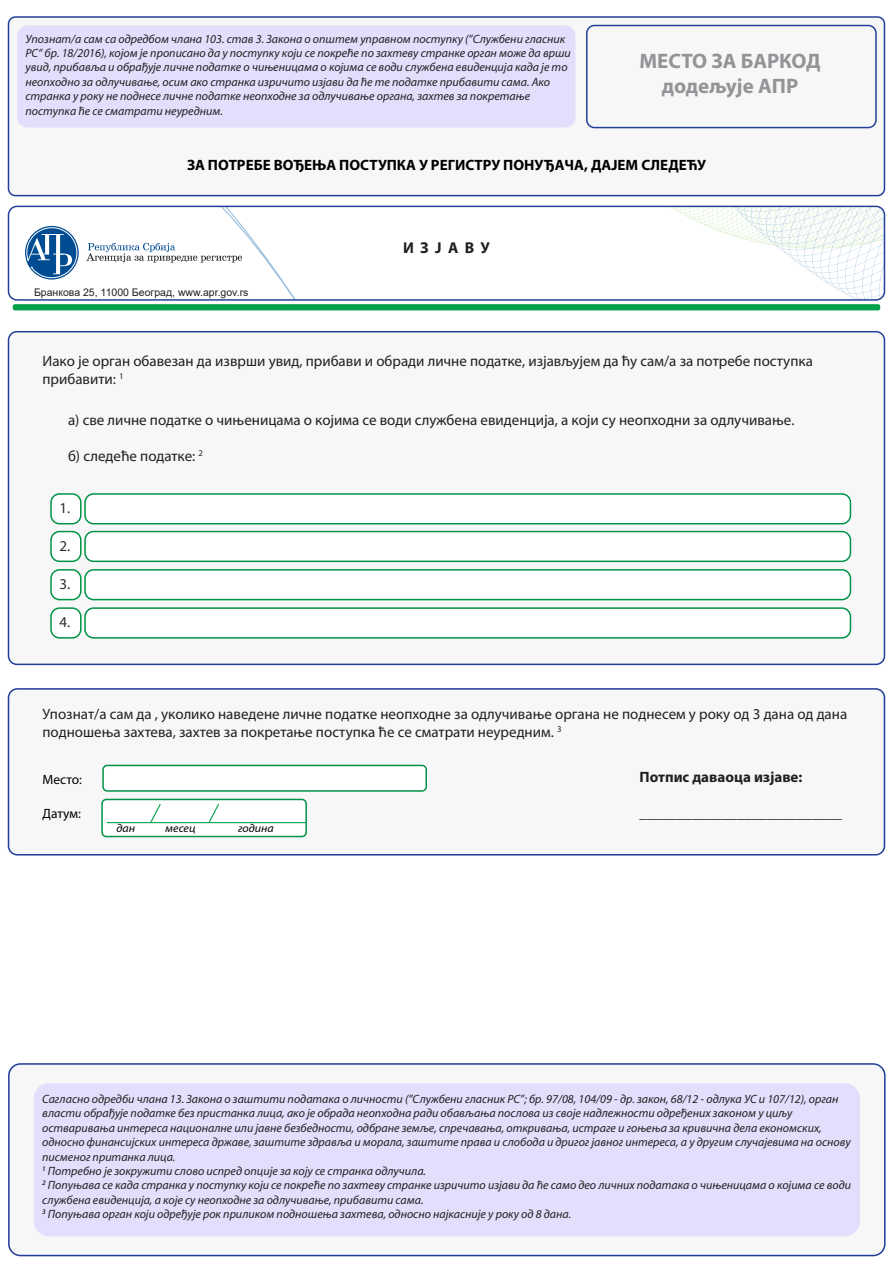
<style>
.page{position:relative;width:893px;height:1263px;background:#fff}
.page>*{position:absolute;margin:0;border:0;box-sizing:border-box;transform-origin:0 0}
.t1{font:700 21px/25.2px "Myriad Pro";letter-spacing:-.005em;color:#929497;text-align:center}
.t2{font:700 15.75px "Myriad Pro";color:#231f20}
.t3{font:15px/18px "Myriad Pro";color:#231f20}
.t4{font:700 15px "Myriad Pro";color:#000}
.t5{font:700 15px "Myriad Pro";color:#231f20}
.t6{font:15px "Myriad Pro";color:#2d2d2d}
.t7{font:13.5px "Myriad Pro";color:#000}
.t8{font:italic 12px/14.4px "Myriad Pro";color:#231f20}
.t9{font:italic 11.4px "Myriad Pro";color:#000;scale:1.05 1}
.t10{font:10.5px "Arial";color:#231f20}
</style>
<div class="page">
<div style="left:9px;top:689px;width:875px;height:166px;background:#f7f7f7;border-radius:9px"></div>
<div style="left:8px;top:688px;width:877px;height:167px;border:2px solid #224099;border-radius:9px"></div>
<div style="left:9px;top:332px;width:875px;height:332px;background:#f7f7f7;border-radius:8px"></div>
<div style="left:8px;top:331px;width:877px;height:334px;border:2px solid #224099;border-radius:8px"></div>
<div style="left:8px;top:206px;width:877px;height:95px;border:2px solid #224099;border-radius:9px"></div>
<div style="left:13px;top:304px;width:867px;height:6px;background:#00a14b;border-radius:2px"></div>
<svg style="left:670px;top:206px;width:214px;height:94px"></svg>
<svg style="left:26px;top:206px;width:270px;height:94px"></svg>
<div style="left:103px;top:765px;width:323px;height:26px;background:#fff;border-radius:4px"></div>
<div style="left:102px;top:765px;width:325px;height:27px;border:2px solid #009345;border-radius:4px"></div>
<div style="left:102px;top:799px;width:204px;height:37px;background:#fff;border-radius:4px"></div>
<div style="left:101px;top:799px;width:206px;height:38px;border:2px solid #009345;border-radius:4px"></div>
<hr style="left:107px;top:822px;width:199px;height:1px;background:#00a14b">
<svg style="left:207px;top:804px;width:13px;height:20px"></svg>
<svg style="left:149px;top:804px;width:13px;height:20px"></svg>
<div style="left:9px;top:1064px;width:876px;height:191px;background:#f7f7f7;border-radius:12px"></div>
<div style="left:8px;top:1063px;width:878px;height:193px;border:2px solid #224099;border-radius:12px"></div>
<div style="left:34px;top:1083px;width:826px;height:153px;background:#e2defc;border-radius:15px"></div>
<div style="left:9px;top:17px;width:875px;height:179px;background:#f7f7f7;border-radius:7px"></div>
<div style="left:8px;top:16px;width:877px;height:180px;border:2px solid #224099;border-radius:7px"></div>
<div style="left:586px;top:25px;width:291px;height:103px;border:2px solid #224099;border-radius:8px"></div>
<div style="left:17px;top:26px;width:558px;height:102px;background:#e2defc;border-radius:10px"></div>
<div style="left:51px;top:494px;width:30px;height:30px;background:#fff;border-radius:9px"></div>
<div style="left:50px;top:493px;width:32px;height:31px;border:2px solid #009345;border-radius:9px"></div>
<div style="left:85px;top:494px;width:765px;height:30px;background:#fff;border-radius:9px"></div>
<div style="left:84px;top:493px;width:767px;height:31px;border:2px solid #009345;border-radius:9px"></div>
<div style="left:51px;top:532px;width:30px;height:29px;background:#fff;border-radius:9px"></div>
<div style="left:50px;top:531px;width:32px;height:31px;border:2px solid #009345;border-radius:9px"></div>
<div style="left:85px;top:532px;width:765px;height:29px;background:#fff;border-radius:9px"></div>
<div style="left:84px;top:531px;width:767px;height:31px;border:2px solid #009345;border-radius:9px"></div>
<div style="left:51px;top:608px;width:30px;height:30px;background:#fff;border-radius:9px"></div>
<div style="left:50px;top:607px;width:32px;height:32px;border:2px solid #009345;border-radius:9px"></div>
<div style="left:51px;top:570px;width:30px;height:30px;background:#fff;border-radius:9px"></div>
<div style="left:50px;top:569px;width:32px;height:31px;border:2px solid #009345;border-radius:9px"></div>
<div style="left:85px;top:570px;width:765px;height:30px;background:#fff;border-radius:9px"></div>
<div style="left:84px;top:569px;width:767px;height:31px;border:2px solid #009345;border-radius:9px"></div>
<div style="left:85px;top:608px;width:765px;height:30px;background:#fff;border-radius:9px"></div>
<div style="left:84px;top:607px;width:767px;height:32px;border:2px solid #009345;border-radius:9px"></div>
<p class="t8" style="left:26px;top:32px;width:547px">Упознат/а сам са одредбом члана 103. став 3. Закона о општем управном поступку (”Службени гласник РС“ бр. 18/2016), којом је прописано да у поступку који се покреће по захтеву странке орган може да врши увид, прибавља и обрађује личне податке о чињеницама о којима се води службена евиденција када је то неопходно за одлучивање, осим ако странка изричито изјави да ће те податке прибавити сама. Ако странка у року не поднесе личне податке неопходне за одлучивање органа, захтев за покретање поступка ће се сматрати неуредним.</p>
<h1 class="t1" style="left:639px;top:48px;width:183px">МЕСТО ЗА БАРКОД додељује АПР</h1>
<p class="t4" style="left:187px;top:155px;width:520px">ЗА ПОТРЕБЕ ВОЂЕЊА ПОСТУПКА У РЕГИСТРУ ПОНУЂАЧА, ДАЈЕМ СЛЕДЕЋУ</p>
<p class="t10" style="left:34px;top:285px;width:216px">Бранкова 25, 11000 Београд, www.apr.gov.rs</p>
<h2 class="t2" style="left:403px;top:238px;width:88px">И З Ј А В У</h2>
<p class="t3" style="left:43px;top:351px;width:772px">Иако је орган обавезан да изврши увид, прибави и обради личне податке, изјављујем да ћу сам/а за потребе поступка прибавити: <sup>1</sup></p>
<p class="t3" style="left:68px;top:411px;width:728px">а) све личне податке о чињеницама о којима се води службена евиденција, а који су неопходни за одлучивање.</p>
<p class="t3" style="left:68px;top:447px;width:136px">б) следеће податке: <sup>2</sup></p>
<p class="t6" style="left:60px;top:499px;width:12px">1.</p>
<p class="t6" style="left:60px;top:537px;width:12px">2.</p>
<p class="t6" style="left:60px;top:575px;width:12px">3.</p>
<p class="t6" style="left:60px;top:613px;width:12px">4.</p>
<p class="t3" style="left:43px;top:704px;width:806px">Упознат/а сам да , уколико наведене личне податке неопходне за одлучивање органа не поднесем у року од 3 дана од дана подношења захтева, захтев за покретање поступка ће се сматрати неуредним. <sup>3</sup></p>
<p class="t7" style="left:43px;top:771px;width:41px">Место:</p>
<p class="t7" style="left:43px;top:805px;width:40px">Датум:</p>
<p class="t9" style="left:117px;top:822px;width:19px">дан</p>
<p class="t9" style="left:165px;top:822px;width:30px">месец</p>
<p class="t9" style="left:238px;top:822px;width:35px">година</p>
<p class="t5" style="left:640px;top:768px;width:164px">Потпис даваоца изјаве:</p>
<p class="t5" style="left:640px;top:804px;width:204px">___________________________</p>
<p class="t8" style="left:42px;top:1092px;width:810px">Сагласно одредби члана 13. Закона о заштити података о личности (”Службени гласник РС”; бр. 97/08, 104/09 - др. закон, 68/12 - одлука УС и 107/12), орган власти обрађује податке без пристанка лица, ако је обрада неопходна ради обављања послова из своје надлежности одређених законом у циљу остваривања интереса националне или јавне безбедности, одбране земље, спречавања, откривања, истраге и гоњења за кривична дела економских, односно финансијских интереса државе, заштите здравља и морала, заштите права и слобода и дригог јавног интереса, а у другим случајевима на основу писменог пританка лица.<br><sup>1</sup> Потребно је зокружити слово испред опције за коју се странка одлучила.<br><sup>2</sup> Попуњава се када странка у поступку који се покреће по захтеву странке изричито изјави да ће само део личних података о чињеницама о којима се води службена евиденција, а које су неопходне за одлучивање, прибавити сама.<br><sup>3</sup> Попуњава орган који одређује рок приликом подношења захтева, односно најкасније у року од 8 дана.</p>
</div>
